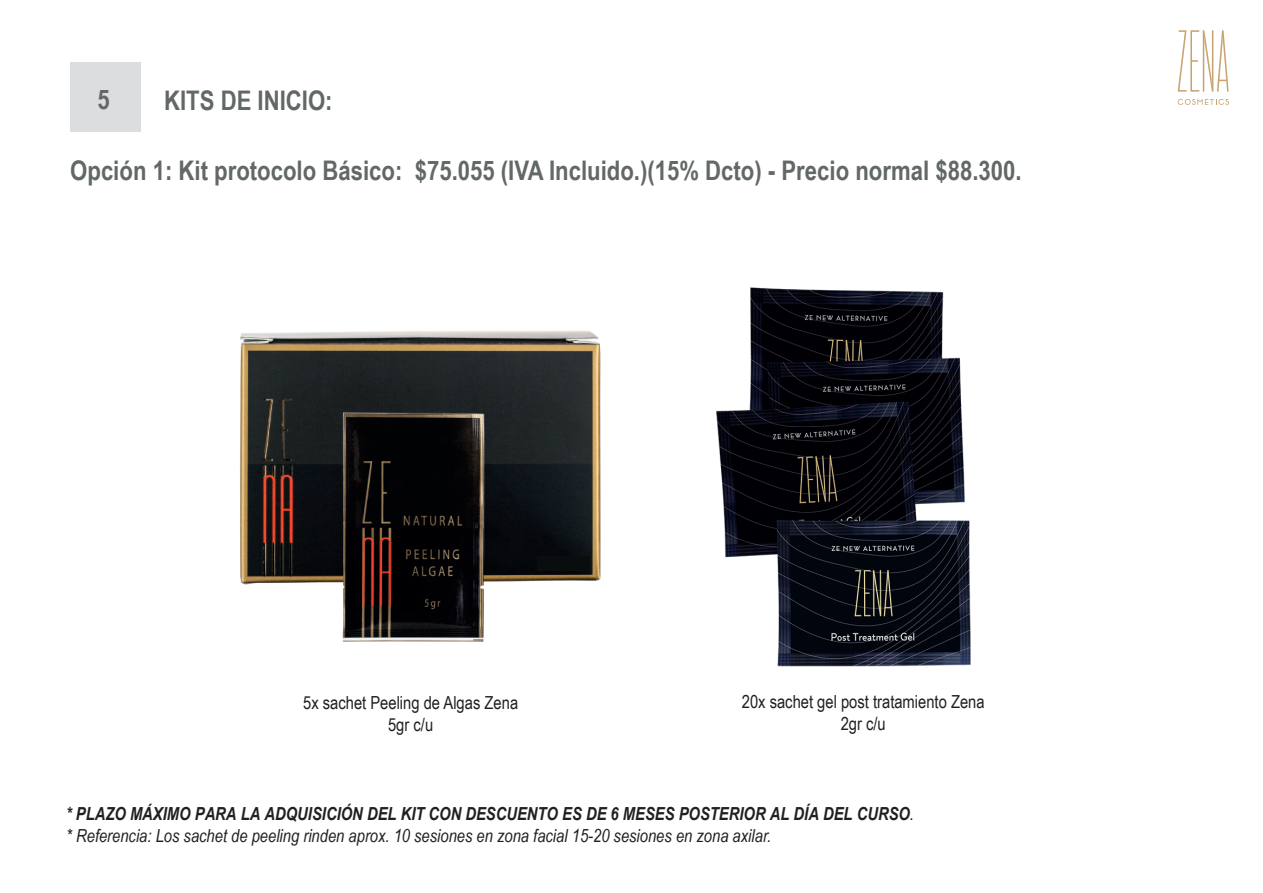
<style>
.page{position:relative;width:1263px;height:893px;background:#fff}
.page>*{position:absolute;margin:0;border:0;box-sizing:border-box;transform-origin:0 0}
.t1{font:700 27px "Arial Narrow";color:#626768}
.t2{font:italic 18px "Arial Narrow";color:#231f20}
.t3{font:italic 700 18px "Arial Narrow";color:#231f20}
.t4{font:18px/21.6px "Arial Narrow";color:#231f20;text-align:center}
.s1{font-weight:400}
</style>
<div class="page">
<img style="left:240px;top:331px;width:361px;height:311px">
<div style="left:70px;top:62px;width:71px;height:70px;background:#dcdddf"></div>
<svg style="left:1178px;top:30px;width:51px;height:62px"></svg>
<svg style="left:1178px;top:99px;width:51px;height:6px"></svg>
<img style="left:716px;top:287px;width:255px;height:380px">
<div style="left:537px;top:556px;width:52px;height:15px;background:#090d0e"></div>
<p class="t1" style="left:97px;top:79px;width:14px">5</p>
<p class="t1" style="left:164px;top:80px;width:170px">KITS DE INICIO:</p>
<p class="t1" style="left:70px;top:150px;width:953px">Opción 1: Kit protocolo Básico: $75.055 (IVA Incluido.)(15% Dcto) - Precio normal $88.300.</p>
<p class="t4" style="left:303px;top:691px;width:217px">5x sachet Peeling de Algas Zena<br>5gr c/u</p>
<p class="t4" style="left:742px;top:690px;width:244px">20x sachet gel post tratamiento Zena<br>2gr c/u</p>
<p class="t3" style="left:66px;top:800px;width:849px">* PLAZO MÁXIMO PARA LA ADQUISICIÓN DEL KIT CON DESCUENTO ES DE 6 MESES POSTERIOR AL DÍA DEL CURSO<span class="s1">.</span></p>
<p class="t2" style="left:66px;top:823px;width:706px">* Referencia: Los sachet de peeling rinden aprox. 10 sesiones en zona facial 15-20 sesiones en zona axilar.</p>
</div>
